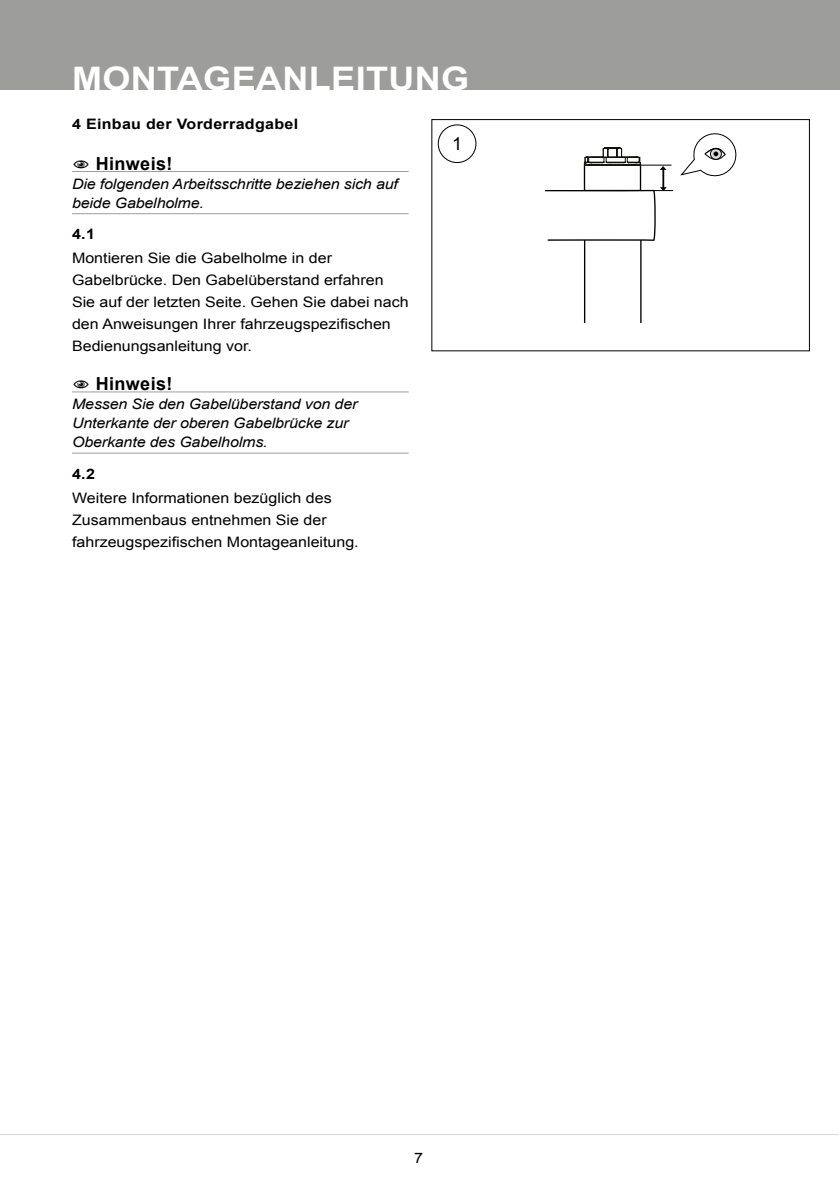
<style>
.page{position:relative;width:840px;height:1191px;background:#fff}
.page>*{position:absolute;margin:0;border:0;box-sizing:border-box;transform-origin:0 0}
.t1{font:700 32.4px "Arial";letter-spacing:.01em;color:#fff;scale:1.11 1}
.t2{font:700 18px "Arial";color:#000}
.t3{font:18px "Arial";color:#000}
.t4{font:14.4px/22px "Arial";color:#000;scale:1.11 1}
.t5{font:italic 14.4px/19px "Arial";letter-spacing:-.01em;color:#000;scale:1.11 1}
.t6{font:700 14.4px "Arial";letter-spacing:.02em;color:#000;scale:1.11 1}
</style>
<div class="page">
<div style="left:0;top:0;width:839px;height:90px;background:#9d9d9c"></div>
<hr style="left:0;top:1134px;width:838px;height:1px;background:#dadada">
<hr style="left:72px;top:171px;width:336px;height:1px;background:#9d9d9c">
<hr style="left:72px;top:213px;width:336px;height:1px;background:#9d9d9c">
<hr style="left:72px;top:391px;width:336px;height:1px;background:#9d9d9c">
<hr style="left:72px;top:453px;width:336px;height:1px;background:#9d9d9c">
<div style="left:431px;top:119px;width:378px;height:232px;border:1px solid #000"></div>
<svg style="left:680px;top:133px;width:57px;height:44px"></svg>
<div style="left:437px;top:124px;width:39px;height:39px;border:1px solid #000;border-radius:50%"></div>
<hr style="left:640px;top:165px;width:30px;height:1px;background:#000">
<hr style="left:641px;top:190px;width:31px;height:1px;background:#000">
<hr style="left:583px;top:240px;width:2px;height:83px;background:#000">
<hr style="left:639px;top:240px;width:2px;height:83px;background:#000">
<svg style="left:545px;top:147px;width:121px;height:94px"></svg>
<h1 class="t1" style="left:72px;top:57px;width:359px">MONTAGEANLEITUNG</h1>
<p class="t6" style="left:72px;top:114px;width:205px">4 Einbau der Vorderradgabel</p>
<p class="t2" style="left:109px;top:151px;width:65px">Hinweis!</p>
<p class="t5" style="left:72px;top:174px;width:295px">Die folgenden Arbeitsschritte beziehen sich auf beide Gabelholme.</p>
<p class="t6" style="left:72px;top:224px;width:22px">4.1</p>
<p class="t4" style="left:72px;top:247px;width:304px">Montieren Sie die Gabelholme in der Gabelbrücke. Den Gabelüberstand erfahren Sie auf der letzten Seite. Gehen Sie dabei nach den Anweisungen Ihrer fahrzeugspezifischen Bedienungsanleitung vor.</p>
<p class="t2" style="left:109px;top:372px;width:65px">Hinweis!</p>
<p class="t5" style="left:72px;top:395px;width:258px">Messen Sie den Gabelüberstand von der<br>Unterkante der oberen Gabelbrücke zur<br>Oberkante des Gabelholms.</p>
<p class="t6" style="left:72px;top:464px;width:22px">4.2</p>
<p class="t4" style="left:72px;top:486px;width:259px">Weitere Informationen bezüglich des<br>Zusammenbaus entnehmen Sie der fahrzeugspezifischen Montageanleitung.</p>
<p class="t3" style="left:452px;top:132px;width:12px">1</p>
<p class="t4" style="left:414px;top:1147px;width:10px">7</p>
</div>
